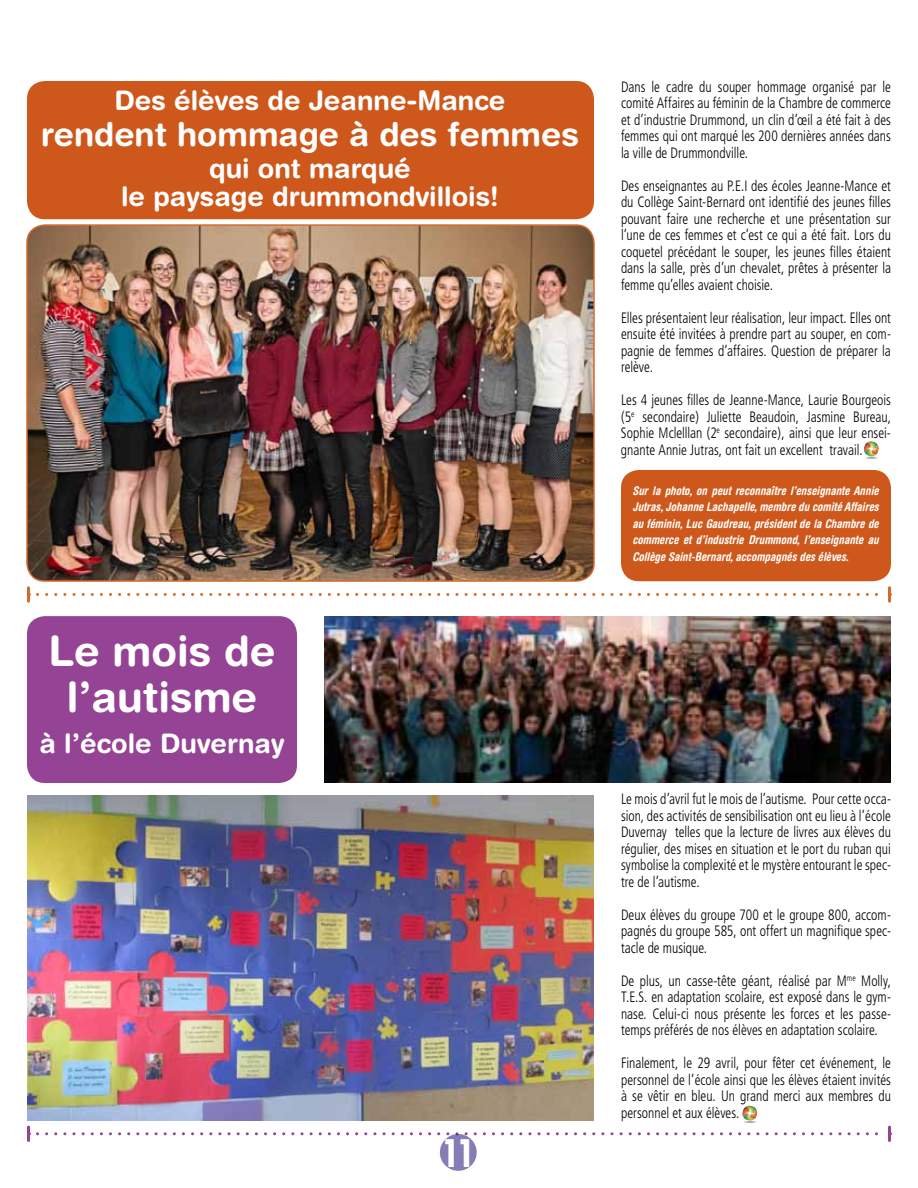
<style>
.page{position:relative;width:918px;height:1188px;background:#fff}
.page>*{position:absolute;margin:0;border:0;box-sizing:border-box;transform-origin:0 0}
.t1{font:700 42px/46.5px "Helvetica Rounded";color:#fff;text-align:center}
.t2{font:40.5px "Chalet New York Nineteen Seventy";color:#fff}
.t3{font:700 33px "Helvetica Rounded";color:#fff}
.t4{font:700 27px/28.5px "Helvetica Rounded";color:#fff;text-align:center}
.t5{font:300 condensed 15px/16.5px "Frutiger";color:#000;text-align:justify;scale:.9 1}
.t6{font:italic 700 condensed 12px/16.5px "Helvetica Rounded";color:#fff;text-align:justify}
</style>
<div class="page">
<img style="left:27px;top:225px;width:567px;height:356px">
<div style="left:26px;top:224px;width:569px;height:358px;border:2px solid #d46b2b;border-radius:18px"></div>
<div style="left:440px;top:1134px;width:37px;height:37px;background:#887cb6;border-radius:50%"></div>
<svg style="left:37px;top:1132px;width:841px;height:3px"></svg>
<hr style="left:27px;top:1127px;width:3px;height:14px;background:#944395">
<hr style="left:888px;top:1127px;width:3px;height:14px;background:#944395">
<div style="left:27px;top:616px;width:270px;height:167px;background:#944395;border-radius:18px"></div>
<div style="left:27px;top:81px;width:567px;height:138px;background:#ce581b;border-radius:18px"></div>
<div style="left:621px;top:470px;width:270px;height:111px;background:#ce581b;border-radius:18px"></div>
<img style="left:27px;top:795px;width:567px;height:325px">
<img style="left:324px;top:616px;width:566px;height:167px">
<svg style="left:27px;top:588px;width:3px;height:13px"></svg>
<svg style="left:37px;top:588px;width:854px;height:13px"></svg>
<svg style="left:864px;top:441px;width:15px;height:18px"></svg>
<svg style="left:742px;top:1106px;width:16px;height:17px"></svg>
<h3 class="t4" style="left:114px;top:86px;width:393px">Des élèves de Jeanne-Mance</h3>
<h3 class="t3" style="left:41px;top:114px;width:540px">rendent hommage à des femmes</h3>
<h3 class="t4" style="left:121px;top:153px;width:379px">qui ont marqué<br>le paysage drummondvillois!</h3>
<h1 class="t1" style="left:48px;top:627px;width:229px">Le mois de l’autisme</h1>
<h3 class="t4" style="left:39px;top:729px;width:247px">à l’école Duvernay</h3>
<h2 class="t2" style="left:444px;top:1128px;width:33px">11</h2>
<p class="t5" style="left:621px;top:78px;width:302px">Dans le cadre du souper hommage organisé par le comité Affaires au féminin de la Chambre de commerce et d’industrie Drummond, un clin d’œil a été fait à des femmes qui ont marqué les 200 dernières années dans la ville de Drummondville.</p>
<p class="t5" style="left:621px;top:177px;width:301px">Des enseignantes au P.E.I des écoles Jeanne-Mance et du Collège Saint-Bernard ont identifié des jeunes filles pouvant faire une recherche et une présentation sur l’une de ces femmes et c’est ce qui a été fait. Lors du coquetel précédant le souper, les jeunes filles étaient dans la salle, près d’un chevalet, prêtes à présenter la femme qu’elles avaient choisie.</p>
<p class="t5" style="left:621px;top:309px;width:301px">Elles présentaient leur réalisation, leur impact. Elles ont ensuite été invitées à prendre part au souper, en com&shy;pagnie de femmes d’affaires. Question de préparer la relève.</p>
<p class="t5" style="left:621px;top:392px;width:302px">Les 4 jeunes filles de Jeanne-Mance, Laurie Bourgeois (5<sup>e</sup> secondaire) Juliette Beaudoin, Jasmine Bureau, Sophie Mclelllan (2<sup>e</sup> secondaire), ainsi que leur ensei&shy;gnante Annie Jutras, ont fait un excellent travail.</p>
<p class="t6" style="left:632px;top:482px;width:248px">Sur la photo, on peut reconnaître l’enseignante Annie Jutras, Johanne Lachapelle, membre du comité Affaires au féminin, Luc Gaudreau, président de la Chambre de commerce et d’industrie Drummond, l’enseignante au Collège Saint-Bernard, accompagnés des élèves.</p>
<p class="t5" style="left:621px;top:791px;width:301px">Le mois d’avril fut le mois de l’autisme. Pour cette occa&shy;sion, des activités de sensibilisation ont eu lieu à l’école Duvernay telles que la lecture de livres aux élèves du régulier, des mises en situation et le port du ruban qui symbolise la complexité et le mystère entourant le spec&shy;tre de l’autisme.</p>
<p class="t5" style="left:621px;top:907px;width:301px">Deux élèves du groupe 700 et le groupe 800, accom&shy;pagnés du groupe 585, ont offert un magnifique spec&shy;tacle de musique.</p>
<p class="t5" style="left:621px;top:973px;width:302px">De plus, un casse-tête géant, réalisé par M<sup>me</sup> Molly, T.E.S. en adaptation scolaire, est exposé dans le gym&shy;nase. Celui-ci nous présente les forces et les passe&shy;temps préférés de nos élèves en adaptation scolaire.</p>
<p class="t5" style="left:621px;top:1055px;width:302px">Finalement, le 29 avril, pour fêter cet événement, le personnel de l’école ainsi que les élèves étaient invités à se vêtir en bleu. Un grand merci aux membres du personnel et aux élèves.</p>
</div>
